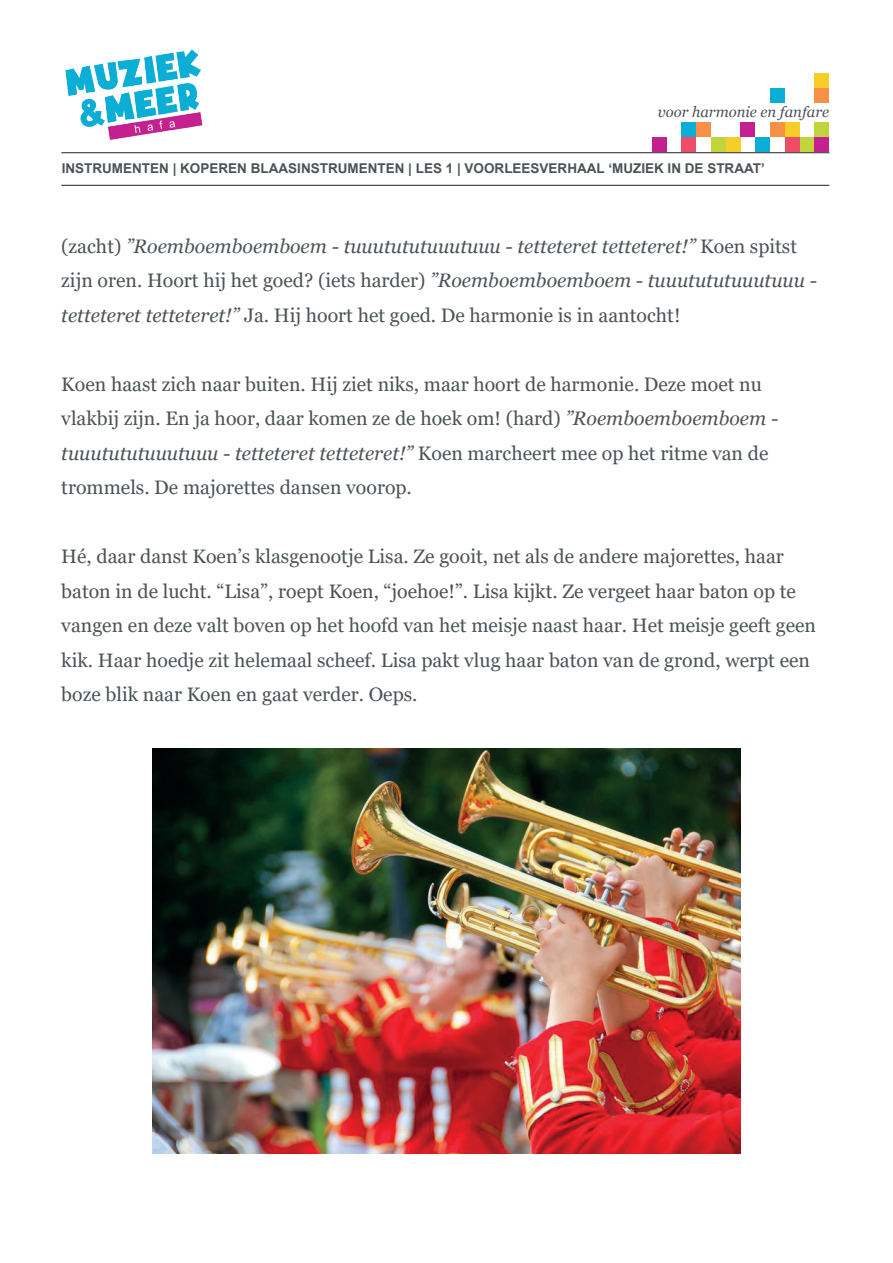
<style>
.page{position:relative;width:893px;height:1263px;background:#fff}
.page>*{position:absolute;margin:0;border:0;box-sizing:border-box;transform-origin:0 0}
.t1{font:19.5px/34.5px "Georgia";color:#4c5357}
.t2{font:italic 19.5px/34.5px "Georgia";color:#4c5357}
.t3{font:italic 14.85px "Georgia";color:#4c5357}
.t4{font:700 13.5px "Arial";color:#4c5357}
.s1{font-style:normal}
.s2{font-style:italic}
</style>
<div class="page">
<img style="left:65px;top:49px;width:138px;height:91px">
<hr style="left:61px;top:185px;width:768px;height:1px;background:#231f20">
<hr style="left:61px;top:152px;width:768px;height:1px;background:#231f20">
<div style="left:711px;top:137px;width:15px;height:15px;background:#c1d43c"></div>
<div style="left:696px;top:122px;width:15px;height:15px;background:#f69145"></div>
<div style="left:799px;top:137px;width:15px;height:15px;background:#c1d43c"></div>
<div style="left:681px;top:137px;width:15px;height:15px;background:#ef4d67"></div>
<div style="left:740px;top:122px;width:15px;height:15px;background:#c5208f"></div>
<div style="left:770px;top:122px;width:15px;height:15px;background:#f69145"></div>
<div style="left:755px;top:137px;width:15px;height:15px;background:#0baed5"></div>
<div style="left:652px;top:137px;width:15px;height:15px;background:#c5208f"></div>
<div style="left:726px;top:137px;width:14px;height:15px;background:#f6cd29"></div>
<div style="left:785px;top:137px;width:14px;height:15px;background:#ef4d67"></div>
<div style="left:785px;top:122px;width:14px;height:15px;background:#f6cd29"></div>
<div style="left:814px;top:137px;width:15px;height:15px;background:#c5208f"></div>
<div style="left:814px;top:73px;width:15px;height:15px;background:#f6cd29"></div>
<div style="left:814px;top:122px;width:15px;height:15px;background:#c1d43c"></div>
<div style="left:770px;top:88px;width:15px;height:15px;background:#0baed5"></div>
<div style="left:814px;top:88px;width:15px;height:15px;background:#f69145"></div>
<div style="left:681px;top:122px;width:15px;height:15px;background:#0baed5"></div>
<img style="left:153px;top:748px;width:587px;height:406px">
<p class="t3" style="left:658px;top:103px;width:173px">voor harmonie en fanfare</p>
<p class="t4" style="left:62px;top:159px;width:705px">INSTRUMENTEN | KOPEREN BLAASINSTRUMENTEN | LES 1 | VOORLEESVERHAAL ‘MUZIEK IN DE STRAAT’</p>
<p class="t2" style="left:61px;top:229px;width:757px"><span class="s1">(zacht)</span> ”Roemboemboemboem - tuuutututuuutuuu - tetteteret tetteteret!” <span class="s1">Koen spitst zijn oren. Hoort hij het goed? (iets harder)</span> ”Roemboemboemboem - tuuutututuuutuuu - tetteteret tetteteret!” <span class="s1">Ja. Hij hoort het goed. De harmonie is in aantocht!</span></p>
<p class="t1" style="left:61px;top:367px;width:718px">Koen haast zich naar buiten. Hij ziet niks, maar hoort de harmonie. Deze moet nu vlakbij zijn. En ja hoor, daar komen ze de hoek om! (hard) <span class="s2">”Roemboemboemboem - tuuutututuuutuuu - tetteteret tetteteret!”</span> Koen marcheert mee op het ritme van de trommels. De majorettes dansen voorop.</p>
<p class="t1" style="left:61px;top:540px;width:756px">Hé, daar danst Koen’s klasgenootje Lisa. Ze gooit, net als de andere majorettes, haar baton in de lucht. “Lisa”, roept Koen, “joehoe!”. Lisa kijkt. Ze vergeet haar baton op te vangen en deze valt boven op het hoofd van het meisje naast haar. Het meisje geeft geen kik. Haar hoedje zit helemaal scheef. Lisa pakt vlug haar baton van de grond, werpt een boze blik naar Koen en gaat verder. Oeps.</p>
</div>
